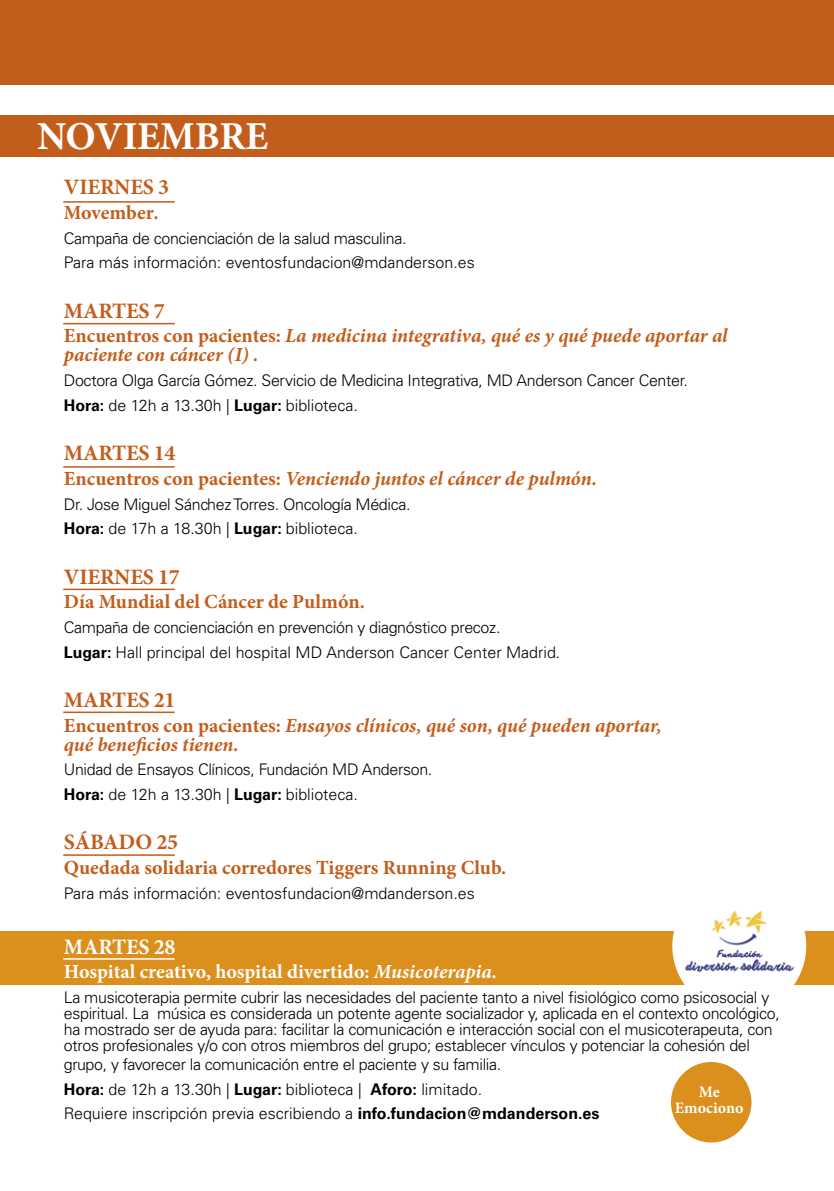
<style>
.page{position:relative;width:834px;height:1191px;background:#fff}
.page>*{position:absolute;margin:0;border:0;box-sizing:border-box;transform-origin:0 0}
.t1{font:700 39.6px "Minion Pro";letter-spacing:-.01em;color:#fff}
.t2{font:700 22px "Minion Pro";letter-spacing:-.01em;color:#c35d1b}
.t3{font:700 22px "Minion Pro";letter-spacing:-.01em;color:#fff}
.t4{font:italic 700 20px/19px "Minion Pro";letter-spacing:-.005em;color:#c35d1b}
.t5{font:700 20px "Minion Pro";color:#c35d1b}
.t6{font:700 20px "Minion Pro";color:#fff}
.t7{font:300 16px/24.6px "Univers LT Std";letter-spacing:-.02em;color:#000}
.t8{font:300 16px/24.6px "Univers LT Std";color:#000}
.t9{font:700 16px/16px "Minion Pro";color:#fff;text-align:center}
.s1{font-style:italic}
.s2{font-style:normal}
.s3{font-weight:700}
</style>
<div class="page">
<div style="left:0;top:930px;width:833px;height:54px;background:#db8f1c"></div>
<div style="left:0;top:0;width:833px;height:85px;background:#c35d1b"></div>
<div style="left:0;top:116px;width:833px;height:41px;background:#c35d1b"></div>
<div style="left:671px;top:1062px;width:80px;height:80px;background:#db8f1c;border-radius:50%"></div>
<hr style="left:63px;top:958px;width:112px;height:1px;background:#fff">
<hr style="left:63px;top:854px;width:112px;height:2px;background:#c35d1b">
<hr style="left:63px;top:711px;width:112px;height:2px;background:#c35d1b">
<hr style="left:63px;top:588px;width:112px;height:2px;background:#c35d1b">
<hr style="left:63px;top:466px;width:112px;height:2px;background:#c35d1b">
<hr style="left:63px;top:323px;width:112px;height:1px;background:#c35d1b">
<hr style="left:63px;top:201px;width:112px;height:2px;background:#c35d1b">
<img style="left:672px;top:910px;width:134px;height:75px">
<h1 class="t1" style="left:37px;top:109px;width:232px">NOVIEMBRE</h1>
<h2 class="t2" style="left:64px;top:172px;width:107px">VIERNES 3</h2>
<p class="t5" style="left:64px;top:198px;width:97px">Movember<span class="s1">.</span></p>
<p class="t7" style="left:64px;top:226px;width:412px">Campaña de concienciación de la salud masculina.<br>Para más información: eventosfundacion@mdanderson.es</p>
<h2 class="t2" style="left:64px;top:295px;width:102px">MARTES 7</h2>
<p class="t4" style="left:64px;top:326px;width:665px"><span class="s2">Encuentros con pacientes:</span> La medicina integrativa, qué es y qué puede aportar al paciente con cáncer (I) .</p>
<p class="t7" style="left:64px;top:368px;width:625px">Doctora Olga García Gómez. Servicio de Medicina Integrativa, MD Anderson Cancer Center.<br><span class="s3">Hora:</span> de 12h a 13.30h | <span class="s3">Lugar:</span> biblioteca.</p>
<h2 class="t2" style="left:64px;top:437px;width:113px">MARTES 14</h2>
<p class="t4" style="left:64px;top:468px;width:534px"><span class="s2">Encuentros con pacientes:</span> Venciendo juntos el cáncer de pulmón.</p>
<p class="t7" style="left:64px;top:491px;width:348px">Dr. Jose Miguel Sánchez Torres. Oncología Médica.<br><span class="s3">Hora:</span> de 17h a 18.30h | <span class="s3">Lugar:</span> biblioteca.</p>
<h2 class="t2" style="left:64px;top:561px;width:117px">VIERNES 17</h2>
<p class="t5" style="left:64px;top:588px;width:302px">Día Mundial del Cáncer de Pulmón.</p>
<p class="t7" style="left:64px;top:615px;width:498px">Campaña de concienciación en prevención y diagnóstico precoz.<br><span class="s3">Lugar:</span> Hall principal del hospital MD Anderson Cancer Center Madrid.</p>
<h2 class="t2" style="left:64px;top:684px;width:113px">MARTES 21</h2>
<p class="t4" style="left:64px;top:715px;width:599px"><span class="s2">Encuentros con pacientes:</span> Ensayos clínicos, qué son, qué pueden aportar, qué beneficios tienen.</p>
<p class="t7" style="left:64px;top:757px;width:370px">Unidad de Ensayos Clínicos, Fundación MD Anderson.<br><span class="s3">Hora:</span> de 12h a 13.30h | <span class="s3">Lugar:</span> biblioteca.</p>
<h2 class="t2" style="left:64px;top:826px;width:116px">SÁBADO 25</h2>
<p class="t5" style="left:64px;top:853px;width:444px">Quedada solidaria corredores Tiggers Running Club.</p>
<p class="t8" style="left:64px;top:880px;width:412px">Para más información: eventosfundacion@mdanderson.es</p>
<h2 class="t3" style="left:64px;top:931px;width:113px">MARTES 28</h2>
<p class="t6" style="left:64px;top:958px;width:435px">Hospital creativo, hospital divertido: <span class="s1">Musicoterapia.</span></p>
<p class="t7" style="left:64px;top:989px;width:717px;line-height:16px">La musicoterapia permite cubrir las necesidades del paciente tanto a nivel fisiológico como psicosocial y espiritual. La música es considerada un potente agente socializador y, aplicada en el contexto oncológico, ha mostrado ser de ayuda para: facilitar la comunicación e interacción social con el musicoterapeuta, con otros profesionales y/o con otros miembros del grupo; establecer vínculos y potenciar la cohesión del</p>
<p class="t8" style="left:64px;top:1052px;width:537px">grupo, y favorecer la comunicación entre el paciente y su familia.<br><span class="s3">Hora:</span> de 12h a 13.30h | <span class="s3">Lugar:</span> biblioteca | <span class="s3">Aforo:</span> limitado.<br>Requiere inscripción previa escribiendo a <span class="s3">info.fundacion@mdanderson.es</span></p>
<p class="t9" style="left:674px;top:1084px;width:70px">Me<br>Emociono</p>
</div>
